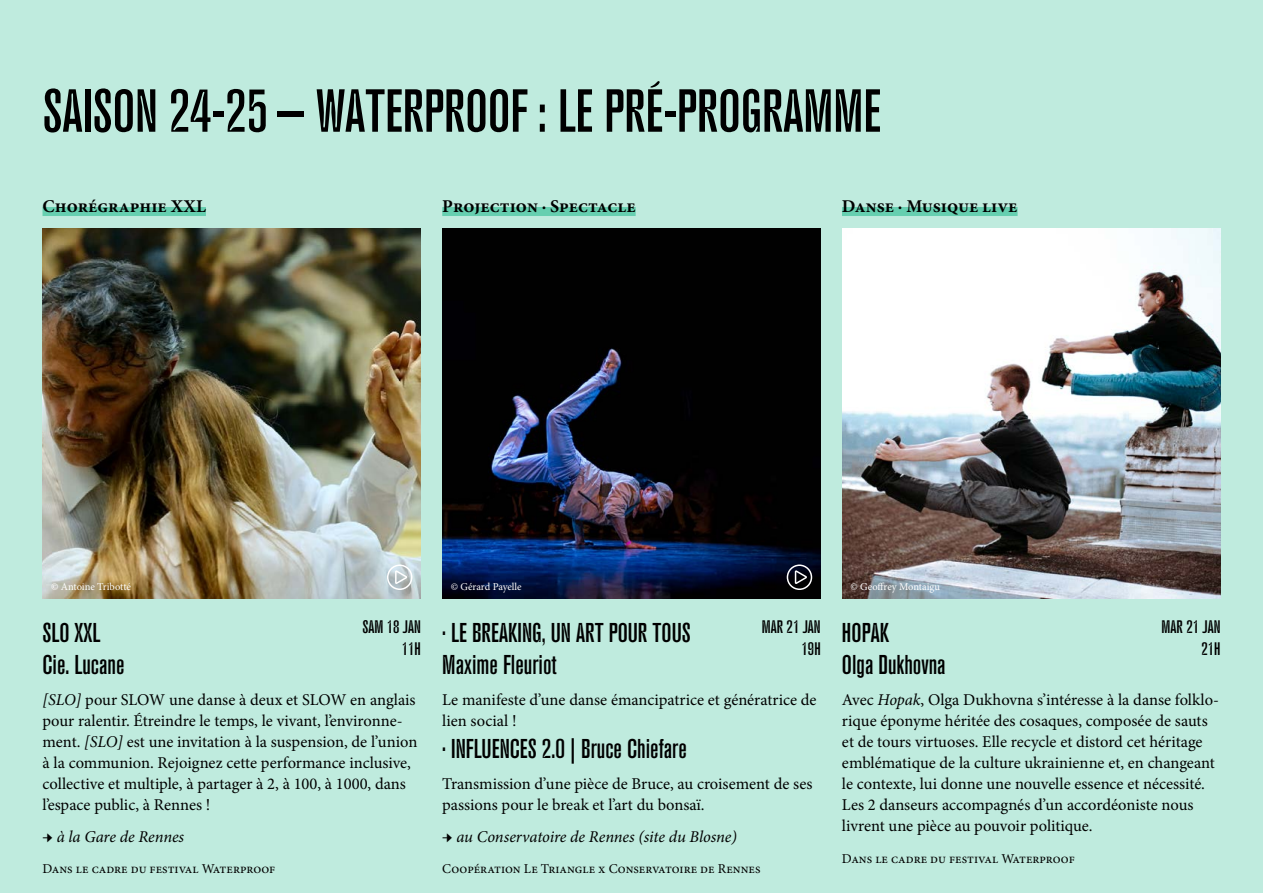
<style>
.page{position:relative;width:1263px;height:893px;background:#bfebde}
.page>*{position:absolute;margin:0;border:0;box-sizing:border-box;transform-origin:0 0}
.t1{font:60.15px "Triangle A2";color:#000}
.t2{font:27px/31.5px "Triangle A2";color:#000}
.t3{font:700 18px "Minion Pro";color:#000}
.t4{font:18px/21.6px "Triangle A2";color:#000;text-align:right}
.t5{font:16.5px/21px "Minion Pro";color:#000}
.t6{font:italic 16.5px "Minion Pro";letter-spacing:-.01em;color:#000}
.t7{font:13.5px "Minion Pro";color:#000}
.t8{font:10.5px "Minion Pro";letter-spacing:-.005em;color:#fff}
.s1{font-style:italic}
</style>
<div class="page">
<img style="left:43px;top:229px;width:378px;height:369px">
<img style="left:442px;top:229px;width:379px;height:369px">
<img style="left:842px;top:229px;width:378px;height:369px">
<div style="left:43px;top:207px;width:163px;height:9px;background:#66cfb0"></div>
<div style="left:442px;top:207px;width:194px;height:9px;background:#66cfb0"></div>
<div style="left:842px;top:207px;width:175px;height:9px;background:#66cfb0"></div>
<svg style="left:387px;top:564px;width:25px;height:26px"></svg>
<svg style="left:787px;top:564px;width:25px;height:26px"></svg>
<h1 class="t1" style="left:43px;top:77px;width:840px">SAISON 24-25 — WATERPROOF: LE PRÉ-PROGRAMME</h1>
<p class="t3" style="left:43px;top:193px;width:165px">Chorégraphie XXL</p>
<p class="t3" style="left:442px;top:193px;width:195px">Projection · Spectacle</p>
<p class="t3" style="left:842px;top:193px;width:177px">Danse · Musique live</p>
<p class="t8" style="left:51px;top:580px;width:79px">© Antoine Tribotté</p>
<p class="t8" style="left:451px;top:580px;width:72px">© Gérard Payelle</p>
<p class="t8" style="left:850px;top:580px;width:91px">© Geoffrey Montaigu</p>
<p class="t4" style="left:362px;top:616px;width:60px">SAM 18 JAN<br>11H</p>
<p class="t4" style="left:762px;top:616px;width:60px">MAR 21 JAN<br>19H</p>
<p class="t4" style="left:1161px;top:616px;width:60px">MAR 21 JAN<br>21H</p>
<h2 class="t2" style="left:43px;top:617px;width:83px">SLO XXL<br>Cie. Lucane</h2>
<p class="t5" style="left:43px;top:689px;width:376px"><span class="s1">[SLO]</span> pour SLOW une danse à deux et SLOW en anglais pour ralentir. Étreindre le temps, le vivant, l’environne&shy;ment. <span class="s1">[SLO]</span> est une invitation à la suspension, de l’union à la communion. Rejoignez cette performance inclusive, collective et multiple, à partager à 2, à 100, à 1000, dans l’espace public, à Rennes !</p>
<p class="t6" style="left:43px;top:825px;width:143px">→ à la Gare de Rennes</p>
<p class="t7" style="left:43px;top:860px;width:234px">Dans le cadre du festival Waterproof</p>
<h2 class="t2" style="left:442px;top:617px;width:250px">· LE BREAKING, UN ART POUR TOUS<br>Maxime Fleuriot</h2>
<p class="t5" style="left:442px;top:689px;width:376px">Le manifeste d’une danse émancipatrice et génératrice de lien social !</p>
<h2 class="t2" style="left:442px;top:732px;width:246px">· INFLUENCES 2.0 | Bruce Chiefare</h2>
<p class="t5" style="left:442px;top:773px;width:372px">Transmission d’une pièce de Bruce, au croisement de ses passions pour le break et l’art du bonsaï.</p>
<p class="t6" style="left:442px;top:825px;width:296px">→ au Conservatoire de Rennes (site du Blosne)</p>
<p class="t7" style="left:442px;top:860px;width:320px">Coopération Le Triangle x Conservatoire de Rennes</p>
<h2 class="t2" style="left:842px;top:617px;width:105px">HOPAK<br>Olga Dukhovna</h2>
<p class="t5" style="left:842px;top:689px;width:379px">Avec <span class="s1">Hopak</span>, Olga Dukhovna s’intéresse à la danse folklo&shy;rique éponyme héritée des cosaques, composée de sauts et de tours virtuoses. Elle recycle et distord cet héritage emblématique de la culture ukrainienne et, en changeant le contexte, lui donne une nouvelle essence et nécessité.<br>Les 2 danseurs accompagnés d’un accordéoniste nous livrent une pièce au pouvoir politique.</p>
<p class="t7" style="left:842px;top:849px;width:234px">Dans le cadre du festival Waterproof</p>
</div>
